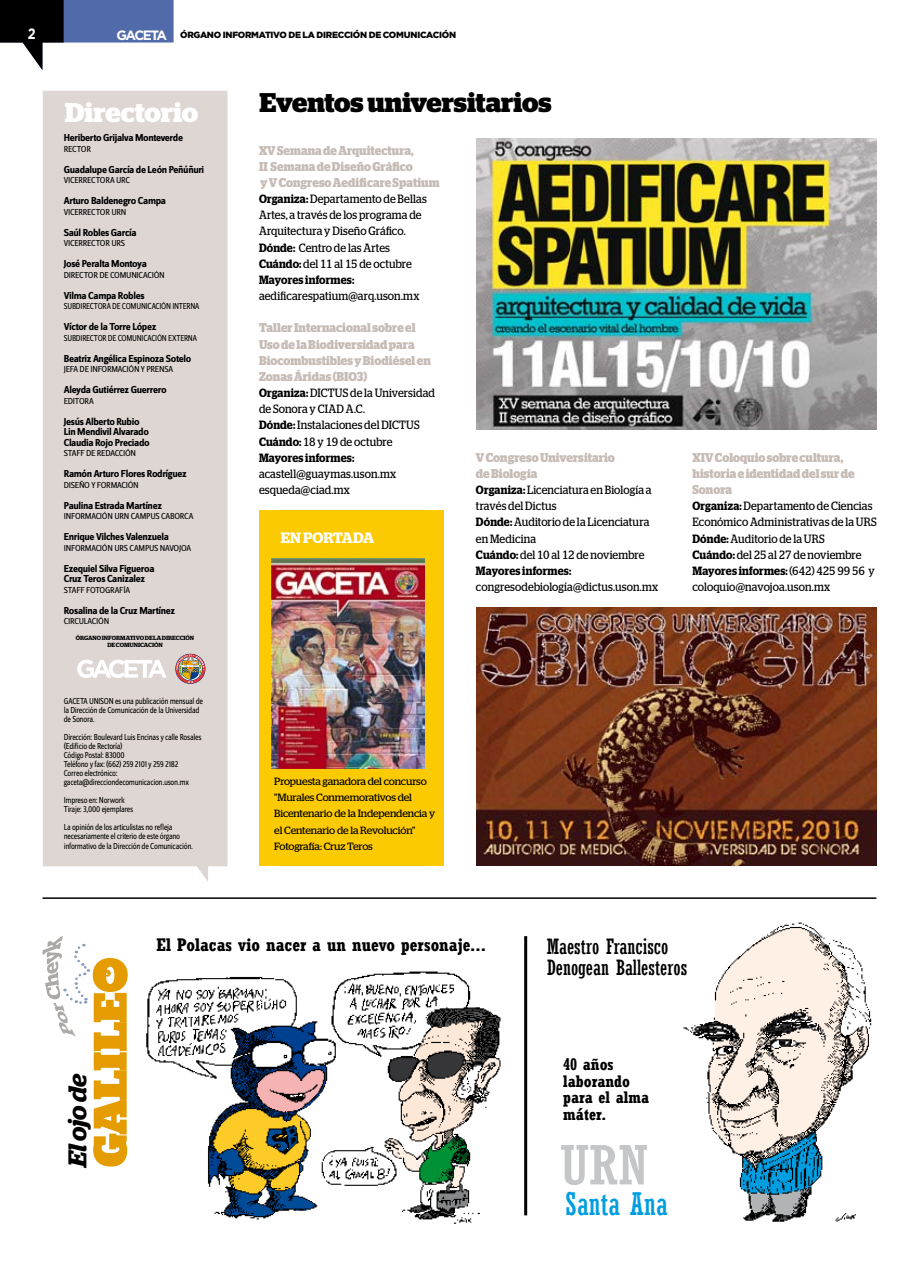
<style>
.page{position:relative;width:919px;height:1276px;background:#fff}
.page>*{position:absolute;margin:0;border:0;box-sizing:border-box;transform-origin:0 0}
.t1{font:condensed 53.55px "Rockwell";color:#c5c6c8;scale:1.19 1}
.t2{font:condensed 31.05px "Rockwell";color:#009ee0}
.t3{font:700 27px "Stag";letter-spacing:-.005em;color:#000}
.t4{font:700 27px "Stag";color:#fff}
.t5{font:italic 600 25.65px "Stag";color:#000}
.t6{font:condensed 21px/21px "Rockwell";color:#000}
.t7{font:700 condensed 18px "Rockwell";color:#000}
.t8{font:700 condensed 16.5px/16.5px "Rockwell";color:#000}
.t9{font:600 15px "Stag";color:#fff}
.t10{font:700 15px "Gotham";color:#fff;scale:.85 1}
.t11{font:700 12.75px/16.2px "Stag";letter-spacing:.005em;color:#c6bbb5;scale:.9 1}
.t12{font:12px/16.2px "Stag";letter-spacing:.01em;color:#000;scale:.9 1}
.t13{font:700 10.5px/10.5px "Zine Sans Dis";letter-spacing:-.035em;color:#000}
.t14{font:10.5px/16.2px "Stag";letter-spacing:-.015em;color:#000}
.t15{font:9px/9px "Zine Sans Dis";letter-spacing:-.035em;color:#000;scale:.9 1}
.t16{font:9px "Zine Sans Dis";letter-spacing:-.035em;color:#000}
.t17{font:900 9px "Gotham";letter-spacing:-.03em;color:#000}
.t18{font:600 6px/7.2px "Stag";color:#000;text-align:center}
.s1{font-weight:700;font-size:13.5px;color:#fff}
.s2{font-weight:600}
</style>
<div class="page">
<svg style="left:43px;top:936px;width:85px;height:230px"></svg>
<hr style="left:43px;top:897px;width:833px;height:2px;background:#000">
<hr style="left:524px;top:936px;width:3px;height:279px;background:#000">
<img style="left:146px;top:971px;width:355px;height:253px">
<img style="left:683px;top:922px;width:189px;height:300px">
<div style="left:672px;top:940px;width:35px;height:47px;background:#fff"></div>
<div style="left:665px;top:1193px;width:24px;height:25px;background:#fff"></div>
<div style="left:43px;top:91px;width:184px;height:791px;background:#ddd6d2"></div>
<svg style="left:77px;top:659px;width:90px;height:19px"></svg>
<svg style="left:175px;top:653px;width:30px;height:31px"></svg>
<svg style="left:176px;top:654px;width:28px;height:29px"></svg>
<div style="left:259px;top:510px;width:185px;height:356px;background:#fcca00"></div>
<img style="left:476px;top:607px;width:400px;height:259px">
<img style="left:476px;top:138px;width:400px;height:291px">
<img style="left:271px;top:559px;width:153px;height:209px">
<svg style="left:0;top:0;width:173px;height:70px"></svg>
<p class="t10" style="left:28px;top:25px;width:11px">2</p>
<p class="t17" style="left:117px;top:29px;width:341px"><span class="s1">GACETA</span> ÓRGANO INFORMATIVO DE LA DIRECCIÓN DE COMUNICACIÓN</p>
<h3 class="t4" style="left:65px;top:97px;width:135px">Directorio</h3>
<p class="t13" style="left:64px;top:133px;width:121px">Heriberto Grijalva Monteverde</p>
<p class="t16" style="left:64px;top:144px;width:27px">Rector</p>
<p class="t13" style="left:64px;top:165px;width:142px">Guadalupe García de León Peñúñuri</p>
<p class="t16" style="left:64px;top:176px;width:67px">Vicerrectora URC</p>
<p class="t13" style="left:64px;top:196px;width:104px">Arturo Baldenegro Campa</p>
<p class="t16" style="left:64px;top:207px;width:64px">Vicerrector URN</p>
<p class="t13" style="left:64px;top:228px;width:74px">Saúl Robles García</p>
<p class="t16" style="left:64px;top:239px;width:63px">Vicerrector URS</p>
<p class="t13" style="left:64px;top:259px;width:85px">José Peralta Montoya</p>
<p class="t16" style="left:64px;top:270px;width:101px">Director de Comun icación</p>
<p class="t13" style="left:64px;top:291px;width:82px">Vilma Campa Robles</p>
<p class="t15" style="left:64px;top:302px;width:152px">Su bdirectora de Comun icación Interna</p>
<p class="t13" style="left:64px;top:322px;width:94px">Víctor de la Torre López</p>
<p class="t15" style="left:64px;top:334px;width:149px">Su bdirector de Comun icación Externa</p>
<p class="t13" style="left:64px;top:354px;width:129px">Beatriz Angélica Espinoza Sotelo</p>
<p class="t16" style="left:64px;top:365px;width:111px">Jefa de In formación y Prensa</p>
<p class="t13" style="left:64px;top:385px;width:104px">Aleyda Gutiérrez Guerrero</p>
<p class="t16" style="left:64px;top:396px;width:32px">Ed itora</p>
<p class="t13" style="left:64px;top:417px;width:87px">Jesús Alberto Rubio<br>Lin Mendivil Alvarado<br>Claudia Rojo Preciado</p>
<p class="t16" style="left:64px;top:449px;width:72px">Staff de Redacción</p>
<p class="t13" style="left:64px;top:469px;width:125px">Ramón Arturo Flores Rodríguez</p>
<p class="t16" style="left:64px;top:480px;width:75px">Diseño y Formación</p>
<p class="t13" style="left:64px;top:501px;width:100px">Paulina Estrada Martínez</p>
<p class="t16" style="left:64px;top:512px;width:131px">In formación URN Campus caborca</p>
<p class="t13" style="left:64px;top:532px;width:107px">Enrique Vilches Valenzuela</p>
<p class="t16" style="left:64px;top:543px;width:129px">In formación URS Campus Navojoa</p>
<p class="t13" style="left:64px;top:564px;width:92px">Ezequiel Silva Figueroa<br>Cruz Teros Canizalez</p>
<p class="t16" style="left:64px;top:585px;width:68px">Staff Fotografía</p>
<p class="t13" style="left:64px;top:606px;width:113px">Rosalina de la Cruz Martínez</p>
<p class="t16" style="left:64px;top:617px;width:46px">Circu lación</p>
<p class="t18" style="left:76px;top:634px;width:120px">órgano informativo de la dirección de comunicación</p>
<p class="t15" style="left:64px;top:696px;width:156px;text-indent:25px">UNISON es una publicación mensual de la Dirección de Comunicación de la Universidad de Sonora.</p>
<p class="t15" style="left:64px;top:732px;width:154px">Dirección: Boulevard Luis Encinas y calle Rosales (Edificio de Rectoría)<br>Código Postal: 83000<br>Teléfono y fax: (662) 259 2101 y 259 2182<br>Correo electrónico: gaceta@direcciondecomunicacion.uson.mx</p>
<p class="t15" style="left:64px;top:795px;width:79px">I mpreso en: Norwork<br>Tiraje: 3,000 ejemplares</p>
<p class="t15" style="left:64px;top:822px;width:131px">La opinión de los articulistas no refleja necesariamente el criterio de este órgano</p>
<p class="t15" style="left:64px;top:842px;width:145px">informativo de la Dirección de Comunicación.</p>
<p class="t15" style="left:64px;top:696px;width:6px">GACETA</p>
<h3 class="t3" style="left:259px;top:86px;width:294px">Eventos universitarios</h3>
<p class="t11" style="left:259px;top:142px;width:202px">XV Semana de Arquitectura,<br>II Semana de Diseño Gráfico<br>y V Congreso Aedificare Spatium</p>
<p class="t12" style="left:259px;top:191px;width:188px"><span class="s2">Organiza:</span> Departamento de Bellas<br>Artes, a través de los programa de<br>Arquitectura y Diseño Gráfico.<br><span class="s2">Dónde:</span> Centro de las Artes<br><span class="s2">Cuándo:</span> del 11 al 15 de octubre<br><span class="s2">Mayores informes:</span></p>
<p class="t12" style="left:259px;top:288px;width:180px">aedificarespatium@arq.uson.mx</p>
<p class="t11" style="left:259px;top:320px;width:192px">Taller Internacional sobre el<br>Uso de la Biodiversidad para<br>Biocombustibles y Biodiésel en<br>Zonas Áridas (BIO3)</p>
<p class="t12" style="left:259px;top:385px;width:197px"><span class="s2">Organiza:</span> DICTUS de la Universidad de Sonora y CIAD A.C.<br><span class="s2">Dónde:</span> Instalaciones del DICTUS<br><span class="s2">Cuándo:</span> 18 y 19 de octubre<br><span class="s2">Mayores informes:</span></p>
<p class="t12" style="left:259px;top:465px;width:154px">acastell@guaymas.uson.mx esqueda@ciad.mx</p>
<p class="t9" style="left:281px;top:528px;width:95px">En portada</p>
<p class="t11" style="left:476px;top:449px;width:156px">V Congreso Universitario de Biología</p>
<p class="t12" style="left:476px;top:482px;width:196px"><span class="s2">Organiza:</span> Licenciatura en Biología a través del Dictus<br><span class="s2">Dónde:</span> Auditorio de la Licenciatura en Medicina<br><span class="s2">Cuándo:</span> del 10 al 12 de noviembre<br><span class="s2">Mayores informes:</span></p>
<p class="t12" style="left:476px;top:578px;width:204px">congresodebiología@dictus.uson.mx</p>
<p class="t14" style="left:274px;top:773px;width:162px">Propuesta ganadora del concurso "Murales Conmemorativos del<br>Bicentenario de la Independencia y el Centenario de la Revolución"<br>Fotografía: Cruz Teros</p>
<p class="t11" style="left:692px;top:449px;width:181px">XIV Coloquio sobre cultura, historia e identidad del sur de<br>Sonora</p>
<p class="t12" style="left:692px;top:498px;width:206px"><span class="s2">Organiza:</span> Departamento de Ciencias<br>Económico Administrativas de la URS<br><span class="s2">Dónde:</span> Auditorio de la URS<br><span class="s2">Cuándo:</span> del 25 al 27 de noviembre<br><span class="s2">Mayores informes:</span> (642) 425 99 56 y coloquio@navojoa.uson.mx</p>
<h3 class="t5" style="left:63px;top:1167px;width:95px;rotate:-90deg">El ojo de</h3>
<h3 class="t7" style="left:157px;top:934px;width:331px">El Polacas vio nacer a un nuevo personaje...</h3>
<h3 class="t6" style="left:546px;top:936px;width:142px">Maestro Francisco<br>Denogean Ballesteros</h3>
<h3 class="t8" style="left:563px;top:1056px;width:87px">40 años laborando para el alma máter.</h3>
<h1 class="t1" style="left:560px;top:1134px;width:76px">URN</h1>
<h2 class="t2" style="left:565px;top:1186px;width:104px">Santa Ana</h2>
</div>
